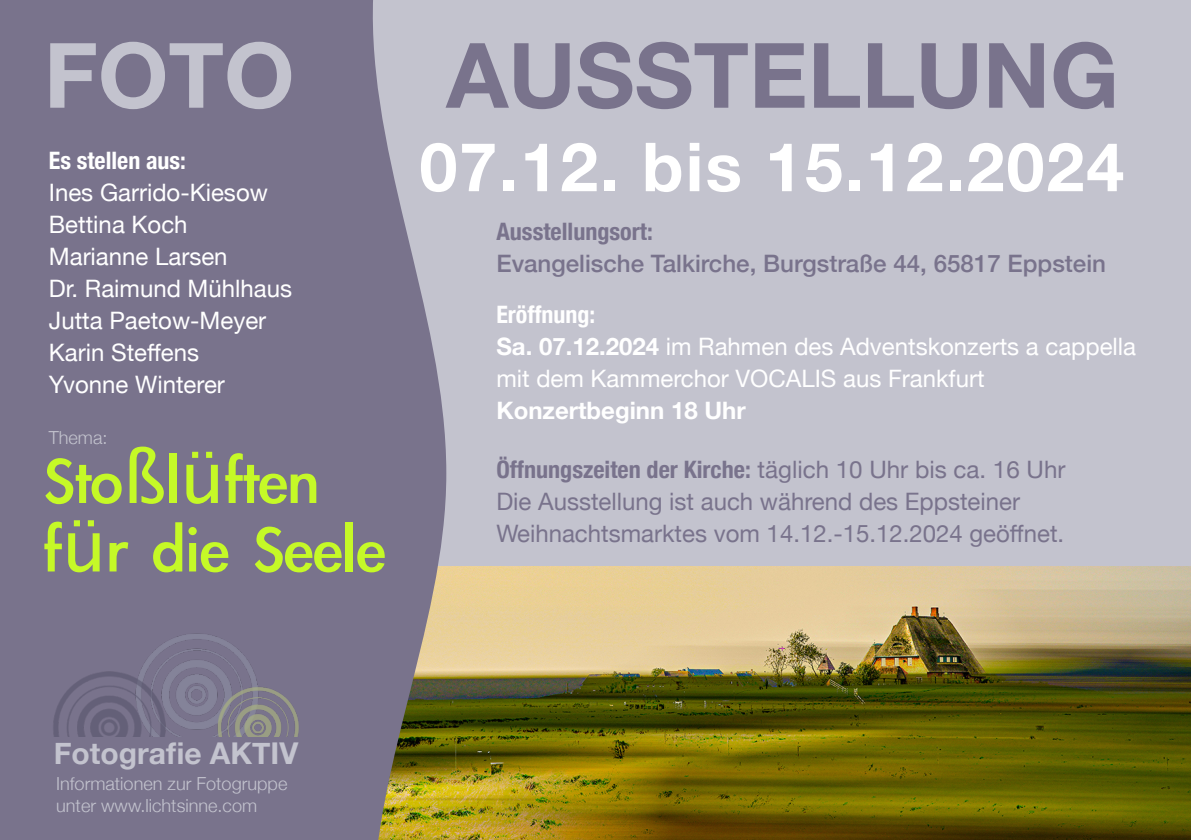
<style>
.page{position:relative;width:1191px;height:840px;background:#fff}
.page>*{position:absolute;margin:0;border:0;box-sizing:border-box;transform-origin:0 0}
.t1{font:700 90.2px "Helvetica Neue";color:#79738c}
.t2{font:700 90.2px "Helvetica Neue";color:#c3c3ce}
.t3{font:72px/68.4px "Li Gothic Med";color:#c5f927}
.t4{font:700 67.6px "Helvetica Neue";letter-spacing:.03em;color:#fff}
.t5{font:700 30px "Helvetica Neue";color:#c3c3ce}
.t6{font:24px/32px "Helvetica Neue";color:#fff}
.t7{font:24px/32px "Helvetica Neue";color:#79738c}
.t8{font:500 24px "Helvetica Neue";color:#79738c}
.t9{font:700 24px "Helvetica Neue";color:#fff}
.t10{font:700 condensed 24px "Helvetica Neue";color:#79738c}
.t11{font:700 condensed 24px "Helvetica Neue";color:#fff}
.t12{font:300 18px/21.8px "Helvetica Neue";color:#c3c3ce}
.s1{font-family:"Lucida Grande"}
.s2{font-weight:700;font-stretch:condensed}
.s3{font-weight:700}
</style>
<div class="page">
<img style="left:446px;top:566px;width:745px;height:274px">
<div style="left:0;top:0;width:1191px;height:566px;background:#c3c3ce"></div>
<svg style="left:0;top:0;width:446px;height:840px;background:#7d778c"></svg>
<img style="left:49px;top:627px;width:254px;height:109px">
<h1 class="t2" style="left:44px;top:20px;width:252px">FOTO</h1>
<h1 class="t1" style="left:446px;top:20px;width:674px">AUSSTELLUNG</h1>
<p class="t11" style="left:49px;top:146px;width:139px">Es stellen aus:</p>
<p class="t6" style="left:49px;top:176px;width:245px">Ines Garrido-Kiesow<br>Bettina Koch<br>Marianne Larsen<br>Dr. Raimund Mühlhaus<br>Jutta Paetow-Meyer<br>Karin Steffens<br>Yvonne Winterer</p>
<p class="t12" style="left:49px;top:426px;width:60px">Thema:</p>
<h2 class="t3" style="left:44px;top:445px;width:343px">Sto<span class="s1">ß</span>l<span class="s1">ü</span>ften f<span class="s1">ü</span>r die Seele</h2>
<h3 class="t4" style="left:419px;top:125px;width:706px">07.12. bis 15.12.2024</h3>
<p class="t10" style="left:496px;top:217px;width:158px">Ausstellungsort:</p>
<p class="t8" style="left:496px;top:248px;width:611px">Evangelische Talkirche, Burgstraße 44, 65817 Eppstein</p>
<p class="t6" style="left:496px;top:298px;width:641px"><span class="s2">Eröffnung:<br></span><span class="s3">Sa. 07.12.2024</span> im Rahmen des Adventskonzerts a cappella mit dem Kammerchor VOCALIS aus Frankfurt</p>
<p class="t9" style="left:496px;top:395px;width:251px">Konzertbeginn 18 Uhr</p>
<p class="t7" style="left:496px;top:452px;width:571px"><span class="s2">Öffnungszeiten der Kirche:</span> täglich 10 Uhr bis ca. 16 Uhr<br>Die Ausstellung ist auch während des Eppsteiner<br>Weihnachtsmarktes vom 14.12.-15.12.2024 geöffnet.</p>
<p class="t5" style="left:54px;top:734px;width:246px">Fotografie AKTIV</p>
<p class="t12" style="left:56px;top:772px;width:233px">Informationen zur Fotogruppe unter www.lichtsinne.com</p>
</div>
